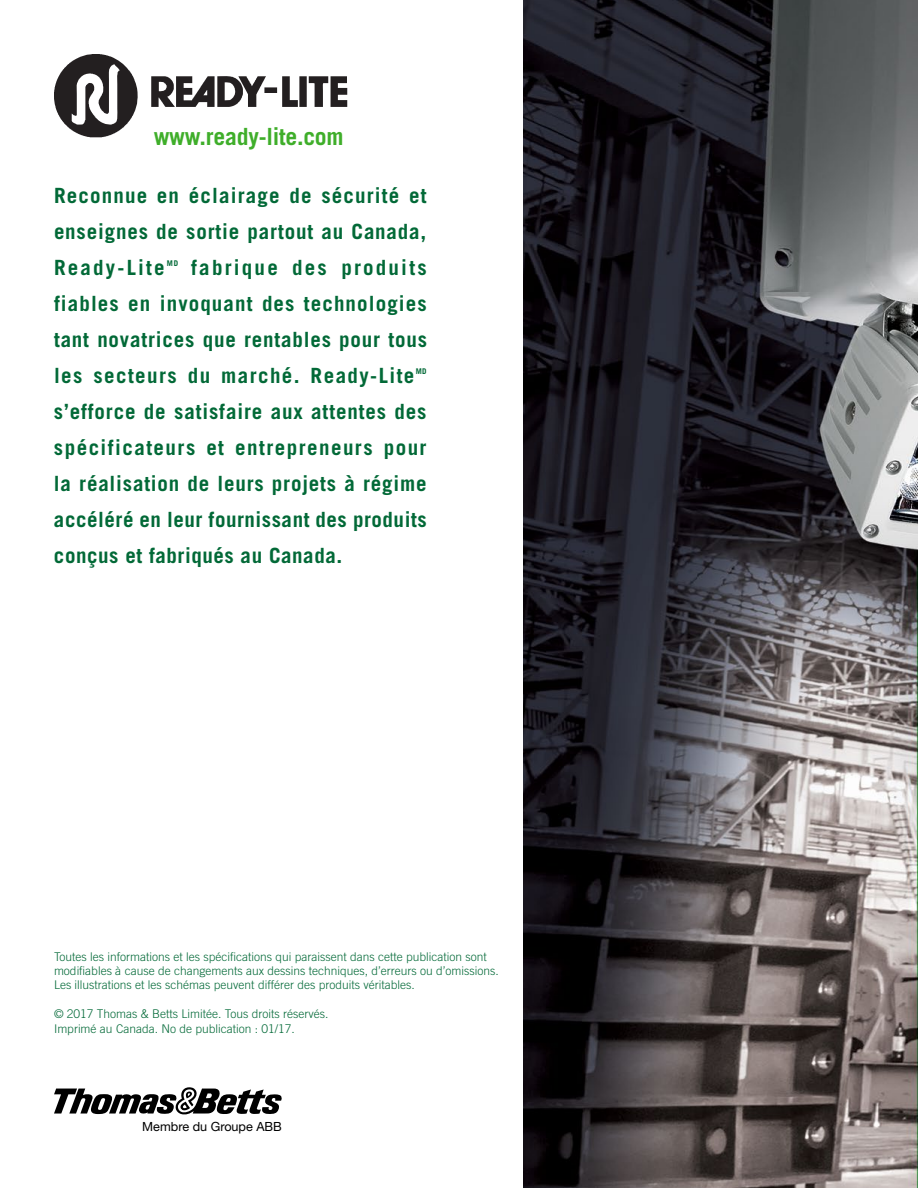
<style>
.page{position:relative;width:918px;height:1188px;background:#fff}
.page>*{position:absolute;margin:0;border:0;box-sizing:border-box;transform-origin:0 0}
.t1{font:700 23.7px "Trade Gothic LT Std";letter-spacing:-.01em;color:#3fae2a}
.t2{font:700 21px/36px "Trade Gothic LT Std";letter-spacing:.04em;color:#026937;text-align:justify}
.t3{font:12.6px "Helvetica Neue LT Std";color:#000}
.t4{font:300 12px/14.4px "Trade Gothic LT Std";color:#026937}
.t5{font:700 7.8px "Trade Gothic LT Std";color:#026937}
</style>
<div class="page">
<svg style="left:54px;top:1087px;width:228px;height:28px"></svg>
<svg style="left:54px;top:54px;width:293px;height:83px"></svg>
<img style="left:524px;top:0;width:394px;height:1188px">
<p class="t1" style="left:154px;top:122px;width:191px">www.ready-lite.com</p>
<p class="t2" style="left:54px;top:177px;width:374px">Reconnue en éclairage de sécurité et enseignes de sortie partout au Canada, Ready-Lite</p>
<p class="t2" style="left:54px;top:249px;width:375px;text-indent:137px">fabrique des produits fiables en invoquant des technologies tant novatrices que rentables pour tous les secteurs du marché. Ready-Lite</p>
<p class="t5" style="left:167px;top:259px;width:13px">MD</p>
<p class="t5" style="left:416px;top:367px;width:13px">MD</p>
<p class="t2" style="left:54px;top:393px;width:374px">s’efforce de satisfaire aux attentes des spécificateurs et entrepreneurs pour la réalisation de leurs projets à régime accéléré en leur fournissant des produits conçus et fabriqués au Canada.</p>
<p class="t4" style="left:54px;top:949px;width:446px">Toutes les informations et les spécifications qui paraissent dans cette publication sont modifiables à cause de changements aux dessins techniques, d’erreurs ou d’omissions.<br>Les illustrations et les schémas peuvent différer des produits véritables.</p>
<p class="t4" style="left:54px;top:1007px;width:276px">© 2017 Thomas &amp; Betts Limitée. Tous droits réservés.<br>Imprimé au Canada. No de publication : 01/17.</p>
<p class="t3" style="left:142px;top:1119px;width:141px">Membre du Groupe ABB</p>
</div>
